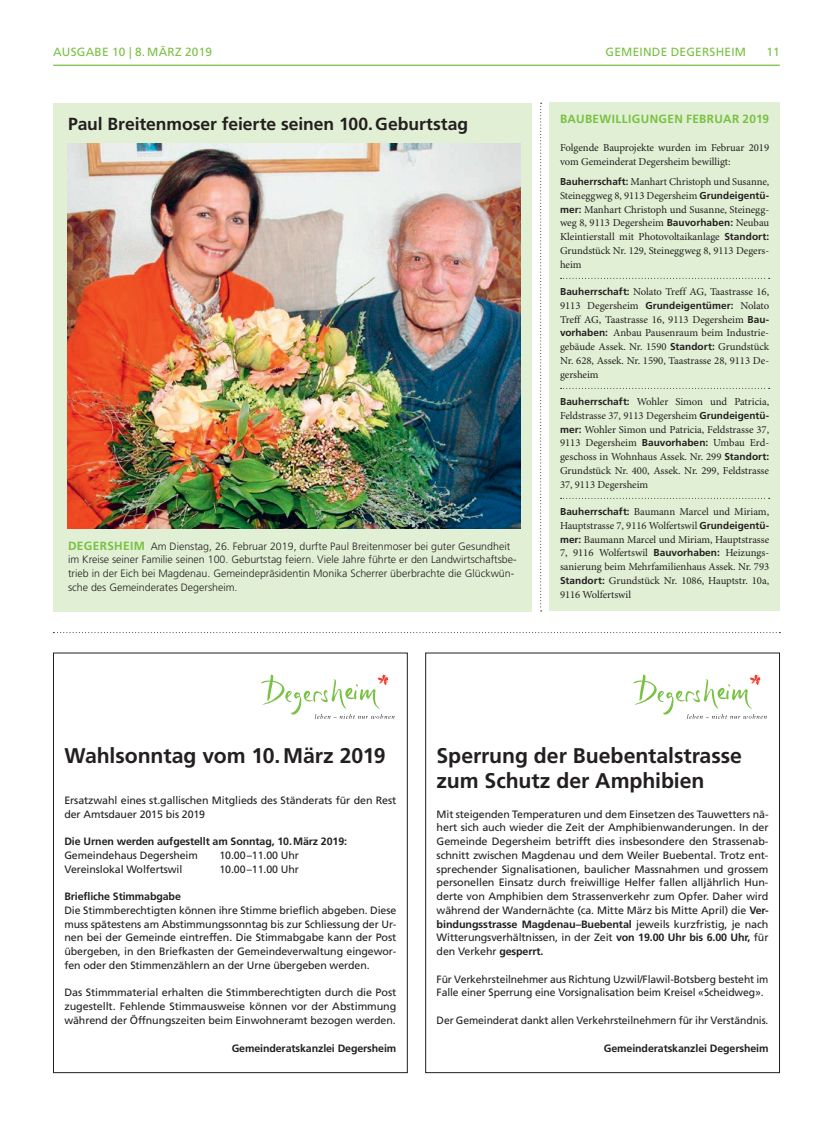
<style>
.page{position:relative;width:833px;height:1134px;background:#fff}
.page>*{position:absolute;margin:0;border:0;box-sizing:border-box;transform-origin:0 0}
.t1{font:700 21.25px/25px "Frutiger LT Std";letter-spacing:-.005em;color:#231f20}
.t2{font:700 17.5px "Frutiger LT Std";letter-spacing:-.005em;color:#231f20}
.t3{font:11.88px "Frutiger LT Std";letter-spacing:.02em;color:#79c142}
.t4{font:700 11.88px "Frutiger LT Std";letter-spacing:.03em;color:#79c142}
.t5{font:10.62px/13.8px "Frutiger LT Std";letter-spacing:-.01em;color:#231f20;text-align:justify}
.t6{font:10.62px/13.8px "Minion Pro";letter-spacing:-.005em;color:#231f20;text-align:justify}
.t7{font:300 10.62px/13.8px "Frutiger LT Std";color:#231f20}
.t8{font:700 10.62px "Frutiger LT Std";letter-spacing:-.01em;color:#231f20}
.s1{font-weight:700;font-size:11.88px;color:#79c142}
.s2{font-family:"Frutiger LT Std";font-weight:700;font-size:10px}
.s3{font-weight:700}
</style>
<div class="page">
<div style="left:53px;top:653px;width:354px;height:420px;border:1px solid #231f20"></div>
<div style="left:425px;top:653px;width:355px;height:420px;border:1px solid #231f20"></div>
<div style="left:549px;top:103px;width:231px;height:508px;background:#e1efd4"></div>
<svg style="left:560px;top:278px;width:209px;height:1px"></svg>
<svg style="left:560px;top:388px;width:209px;height:1px"></svg>
<svg style="left:560px;top:498px;width:209px;height:1px"></svg>
<div style="left:53px;top:103px;width:478px;height:508px;background:#e1efd4"></div>
<hr style="left:53px;top:65px;width:727px;height:1px;background:#79c142">
<svg style="left:540px;top:103px;width:1px;height:508px"></svg>
<svg style="left:53px;top:632px;width:727px;height:1px"></svg>
<img style="left:67px;top:144px;width:453px;height:385px">
<svg style="left:261px;top:674px;width:133px;height:45px"></svg>
<svg style="left:633px;top:674px;width:133px;height:45px"></svg>
<p class="t3" style="left:53px;top:45px;width:18px">Ausgabe</p>
<p class="t3" style="left:112px;top:45px;width:101px">10 | 8. März 2019</p>
<p class="t3" style="left:605px;top:45px;width:142px">GEMEINDE DEGERSHEIM</p>
<p class="t3" style="left:766px;top:45px;width:15px">11</p>
<h2 class="t2" style="left:68px;top:114px;width:401px">Paul Breitenmoser feierte seinen 100.Geburtstag</h2>
<p class="t7" style="left:68px;top:539px;width:450px"><span class="s1">DEGERSHEIM</span> Am Dienstag, 26. Februar 2019, durfte Paul Breitenmoser bei guter Gesundheit im Kreise seiner Familie seinen 100. Geburtstag feiern. Viele Jahre führte er den Landwirtschaftsbe&shy;trieb in der Eich bei Magdenau. Gemeindepräsidentin Monika Scherrer überbrachte die Glückwün&shy;sche des Gemeinderates Degersheim.</p>
<p class="t4" style="left:560px;top:112px;width:211px">BAUBEWILLIGUNGEN FEBRUAR 2019</p>
<p class="t6" style="left:560px;top:141px;width:211px">Folgende Bauprojekte wurden im Februar 2019 vom Gemeinderat Degersheim bewilligt:</p>
<p class="t6" style="left:560px;top:175px;width:211px"><span class="s2">Bauherrschaft:</span> Manhart Christoph und Susanne, Steineggweg 8, 9113 Degersheim <span class="s2">Grundeigentü&shy;mer:</span> Manhart Christoph und Susanne, Steinegg&shy;weg 8, 9113 Degersheim <span class="s2">Bauvorhaben:</span> Neubau Kleintierstall mit Photovoltaikanlage <span class="s2">Standort:<br></span>Grundstück Nr. 129, Steineggweg 8, 9113 Degers&shy;heim</p>
<p class="t6" style="left:560px;top:285px;width:211px"><span class="s2">Bauherrschaft:</span> Nolato Treff AG, Taastrasse 16, 9113 Degersheim <span class="s2">Grundeigentümer:</span> Nolato Treff AG, Taastrasse 16, 9113 Degersheim <span class="s2">Bau&shy;vorhaben:</span> Anbau Pausenraum beim Industrie&shy;gebäude Assek. Nr. 1590 <span class="s2">Standort:</span> Grundstück Nr. 628, Assek. Nr. 1590, Taastrasse 28, 9113 De&shy;gersheim</p>
<p class="t6" style="left:560px;top:395px;width:211px"><span class="s2">Bauherrschaft:</span> Wohler Simon und Patricia, Feldstrasse 37, 9113 Degersheim <span class="s2">Grundeigentü&shy;mer:</span> Wohler Simon und Patricia, Feldstrasse 37, 9113 Degersheim <span class="s2">Bauvorhaben:</span> Umbau Erd&shy;geschoss in Wohnhaus Assek. Nr. 299 <span class="s2">Standort:<br></span>Grundstück Nr. 400, Assek. Nr. 299, Feldstrasse 37, 9113 Degersheim</p>
<p class="t6" style="left:560px;top:505px;width:211px"><span class="s2">Bauherrschaft:</span> Baumann Marcel und Miriam, Hauptstrasse 7, 9116 Wolfertswil <span class="s2">Grundeigentü&shy;mer:</span> Baumann Marcel und Miriam, Hauptstrasse 7, 9116 Wolfertswil <span class="s2">Bauvorhaben:</span> Heizungs&shy;sanierung beim Mehrfamilienhaus Assek. Nr. 793<br><span class="s2">Standort:</span> Grundstück Nr. 1086, Hauptstr. 10a, 9116 Wolfertswil</p>
<h1 class="t1" style="left:64px;top:743px;width:323px">Wahlsonntag vom 10.März 2019</h1>
<p class="t5" style="left:64px;top:793px;width:333px">Ersatzwahl eines st.gallischen Mitglieds des Ständerats für den Rest der Amtsdauer 2015 bis 2019</p>
<p class="t8" style="left:64px;top:835px;width:284px">Die Urnen werden aufgestellt am Sonntag, 10.März 2019:</p>
<p class="t5" style="left:64px;top:848px;width:135px">Gemeindehaus Degersheim</p>
<p class="t5" style="left:219px;top:848px;width:81px">10.00–11.00 Uhr</p>
<p class="t5" style="left:64px;top:862px;width:119px">Vereinslokal Wolfertswil</p>
<p class="t5" style="left:219px;top:862px;width:81px">10.00–11.00 Uhr</p>
<p class="t8" style="left:64px;top:890px;width:118px">Briefliche Stimmabgabe</p>
<p class="t5" style="left:64px;top:903px;width:333px">Die Stimmberechtigten können ihre Stimme brieflich abgeben. Diese muss spätestens am Abstimmungssonntag bis zur Schliessung der Ur&shy;nen bei der Gemeinde eintreffen. Die Stimmabgabe kann der Post übergeben, in den Briefkasten der Gemeindeverwaltung eingewor&shy;fen oder den Stimmenzählern an der Urne übergeben werden.</p>
<p class="t5" style="left:64px;top:986px;width:333px">Das Stimmmaterial erhalten die Stimmberechtigten durch die Post zugestellt. Fehlende Stimmausweise können vor der Abstimmung während der Öffnungszeiten beim Einwohneramt bezogen werden.</p>
<p class="t8" style="left:232px;top:1041px;width:166px">Gemeinderatskanzlei Degersheim</p>
<h1 class="t1" style="left:436px;top:743px;width:307px">Sperrung der Buebentalstrasse zum Schutz der Amphibien</h1>
<p class="t5" style="left:436px;top:807px;width:333px">Mit steigenden Temperaturen und dem Einsetzen des Tauwetters nä&shy;hert sich auch wieder die Zeit der Amphibienwanderungen. In der Gemeinde Degersheim betrifft dies insbesondere den Strassenab&shy;schnitt zwischen Magdenau und dem Weiler Buebental. Trotz ent&shy;sprechender Signalisationen, baulicher Massnahmen und grossem personellen Einsatz durch freiwillige Helfer fallen alljährlich Hun&shy;derte von Amphibien dem Strassenverkehr zum Opfer. Daher wird während der Wandernächte (ca. Mitte März bis Mitte April) die <span class="s3">Ver&shy;bindungsstrasse Magdenau–Buebental</span> jeweils kurzfristig, je nach Witterungsverhältnissen, in der Zeit <span class="s3">von 19.00 Uhr bis 6.00 Uhr,</span> für den Verkehr <span class="s3">gesperrt.</span></p>
<p class="t5" style="left:436px;top:972px;width:333px">Für Verkehrsteilnehmer aus Richtung Uzwil/Flawil-Botsberg besteht im<br>Falle einer Sperrung eine Vorsignalisation beim Kreisel «Scheidweg».</p>
<p class="t5" style="left:436px;top:1013px;width:333px">Der Gemeinderat dankt allen Verkehrsteilnehmern für ihr Verständnis.</p>
<p class="t8" style="left:604px;top:1041px;width:166px">Gemeinderatskanzlei Degersheim</p>
</div>
